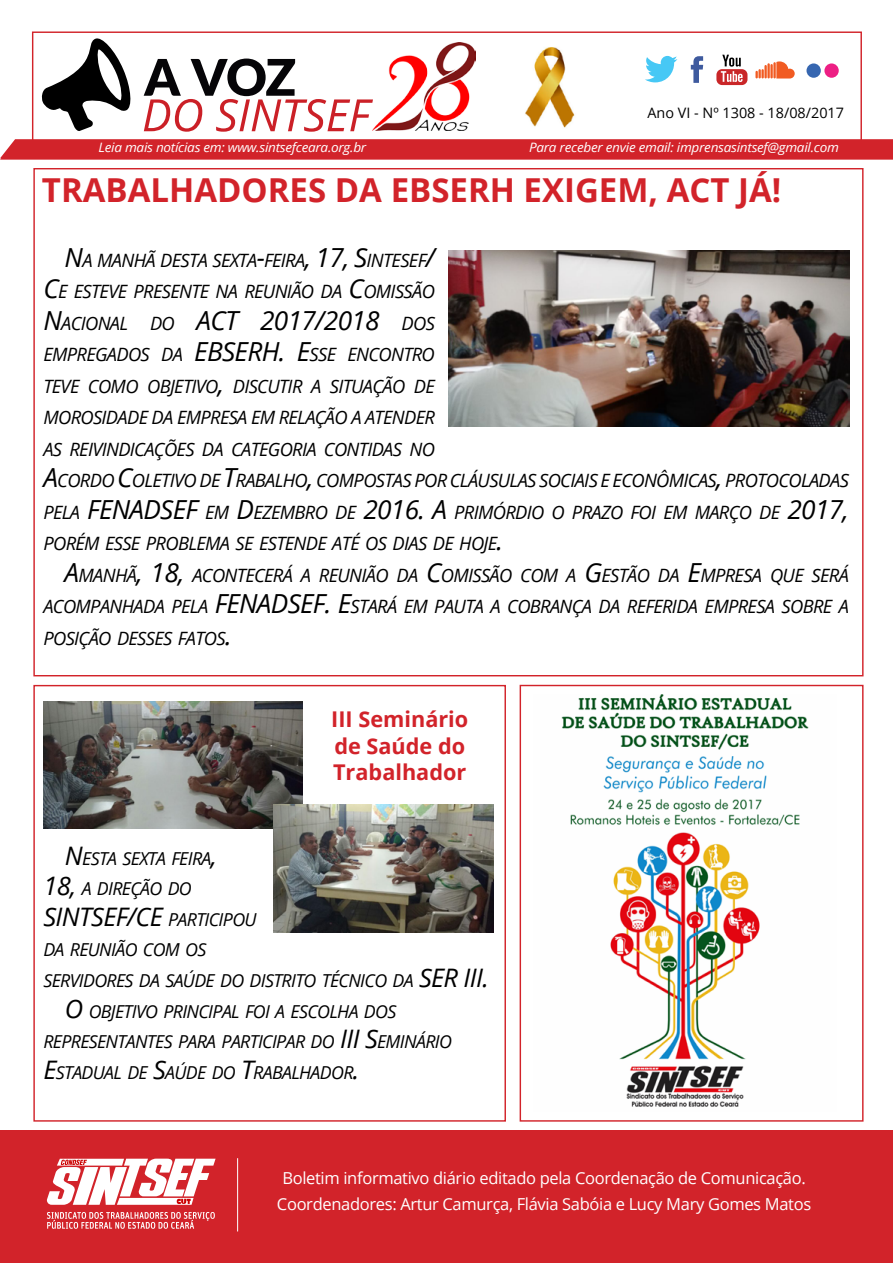
<style>
.page{position:relative;width:893px;height:1263px;background:#fff}
.page>*{position:absolute;margin:0;border:0;box-sizing:border-box;transform-origin:0 0}
.t1{font:700 33px "Open Sans";color:#d2232a}
.t2{font:italic 26.25px "Open Sans";letter-spacing:-.025em;color:#000}
.t3{font:italic 25.5px "Open Sans";color:#000}
.t4{font:700 21.75px/26.1px "Open Sans";color:#d2232a}
.t5{font:italic 18.3px/31.5px "Open Sans";letter-spacing:-.035em;color:#000}
.t6{font:italic 17.85px/30.6px "Open Sans";letter-spacing:-.035em;color:#000}
.t7{font:16.5px/25.5px "Open Sans";letter-spacing:-.02em;color:#fff;text-align:center}
.t8{font:14.4px "Open Sans";color:#000}
.t9{font:italic 12.9px "Open Sans";letter-spacing:-.02em;color:#fff;scale:1.05 1}
.s1{font-size:26.25px}
.s2{font-size:18.3px}
.s3{font-size:25.5px}
</style>
<div class="page">
<svg style="left:691px;top:56px;width:12px;height:27px"></svg>
<div style="left:806px;top:63px;width:15px;height:15px;background:#3666b0;border-radius:50%"></div>
<div style="left:824px;top:63px;width:15px;height:15px;background:#ed1f84;border-radius:50%"></div>
<svg style="left:716px;top:55px;width:31px;height:30px"></svg>
<svg style="left:645px;top:56px;width:32px;height:26px"></svg>
<svg style="left:776px;top:61px;width:19px;height:18px"></svg>
<hr style="left:773px;top:62px;width:3px;height:16px;background:#f15b22">
<hr style="left:770px;top:64px;width:3px;height:14px;background:#f15b22">
<hr style="left:767px;top:63px;width:3px;height:15px;background:#f15b22">
<svg style="left:755px;top:65px;width:12px;height:13px"></svg>
<svg style="left:144px;top:59px;width:229px;height:73px"></svg>
<svg style="left:41px;top:38px;width:90px;height:93px"></svg>
<div style="left:0;top:1130px;width:893px;height:133px;background:#d2232a"></div>
<svg style="left:0;top:139px;width:893px;height:21px;background:#d32a31"></svg>
<hr style="left:237px;top:1158px;width:1px;height:73px;background:#fff">
<svg style="left:46px;top:1158px;width:170px;height:47px"></svg>
<svg style="left:47px;top:1212px;width:168px;height:17px"></svg>
<div style="left:520px;top:685px;width:343px;height:437px;border:1px solid #d2232a"></div>
<img style="left:561px;top:695px;width:248px;height:412px">
<img style="left:373px;top:43px;width:103px;height:87px">
<img style="left:525px;top:47px;width:50px;height:81px">
<img style="left:43px;top:701px;width:259px;height:128px">
<img style="left:273px;top:804px;width:221px;height:129px">
<img style="left:448px;top:251px;width:402px;height:175px">
<p class="t8" style="left:647px;top:103px;width:198px">Ano VI - Nº 1308 - 18/08/2017</p>
<p class="t9" style="left:99px;top:139px;width:256px">Leia mais notícias em: www.sintsefceara.org.br</p>
<p class="t9" style="left:529px;top:139px;width:297px">Para receber envie email: imprensasintsef@gmail.com</p>
<h1 class="t1" style="left:42px;top:167px;width:741px">TRABALHADORES DA EBSERH EXIGEM, ACT JÁ!</h1>
<p class="t5" style="left:43px;top:244px;width:393px;text-align:right"><span class="s1">N</span>A MANHÃ DESTA SEXTA<span class="s1">-</span>FEIRA<span class="s1">, 17, S</span>INTESEF<span class="s1">/<br>C</span>E ESTEVE PRESENTE NA REUNIÃO DA <span class="s1">C</span>OMISSÃO</p>
<h2 class="t2" style="left:43px;top:302px;width:393px">N<span class="s2">ACIONAL DO</span> ACT 2017/2018 <span class="s2">DOS</span></h2>
<p class="t5" style="left:43px;top:338px;width:194px">EMPREGADOS DA <span class="s1">EBSERH</span></p>
<p class="t5" style="left:43px;top:338px;width:807px;text-indent:235px"><span class="s1">. E</span>SSE ENCONTRO<br>TEVE COMO OBJETIVO<span class="s1">,</span> DISCUTIR A SITUAÇÃO DE<br>MOROSIDADE DA EMPRESA EM RELAÇÃO A ATENDER<br>AS REIVINDICAÇÕES DA CATEGORIA CONTIDAS NO<br><span class="s1">A</span>CORDO <span class="s1">C</span>OLETIVO DE <span class="s1">T</span>RABALHO<span class="s1">,</span> COMPOSTAS POR CLÁUSULAS SOCIAIS E ECONÔMICAS<span class="s1">,</span> PROTOCOLADAS</p>
<h2 class="t2" style="left:43px;top:491px;width:102px"><span class="s2">PELA</span> FENADSEF</h2>
<p class="t5" style="left:43px;top:496px;width:807px;text-indent:162px">EM <span class="s1">D</span>EZEMBRO DE <span class="s1">2016. A</span> PRIMÓRDIO O PRAZO FOI EM MARÇO DE <span class="s1">2017,<br></span>PORÉM ESSE PROBLEMA SE ESTENDE ATÉ OS DIAS DE HOJE<span class="s1">.</span></p>
<p class="t5" style="left:43px;top:559px;width:807px;text-indent:21px"><span class="s1">A</span>MANHÃ<span class="s1">, 18,</span> ACONTECERÁ A REUNIÃO DA <span class="s1">C</span>OMISSÃO COM A <span class="s1">G</span>ESTÃO DA <span class="s1">E</span>MPRESA QUE SERÁ<br>ACOMPANHADA PELA <span class="s1">FENADSEF</span></p>
<p class="t5" style="left:325px;top:590px;width:526px"><span class="s1">. E</span>STARÁ EM PAUTA A COBRANÇA DA REFERIDA EMPRESA SOBRE A</p>
<p class="t5" style="left:43px;top:622px;width:190px">POSIÇÃO DESSES FATOS<span class="s1">.</span></p>
<p class="t4" style="left:331px;top:706px;width:139px">III Seminário de Saúde do<br>Trabalhador</p>
<p class="t6" style="left:43px;top:842px;width:175px;text-indent:22px"><span class="s3">N</span>ESTA SEXTA FEIRA<span class="s3">,<br>18,</span> A DIREÇÃO DO</p>
<h3 class="t3" style="left:43px;top:899px;width:49px">SINTSEF</h3>
<p class="t6" style="left:127px;top:903px;width:131px"><span class="s3">/CE</span> PARTICIPOU</p>
<p class="t6" style="left:43px;top:934px;width:165px">DA REUNIÃO COM OS</p>
<p class="t6" style="left:43px;top:965px;width:447px">SERVIDORES DA SAÚDE DO DISTRITO TÉCNICO DA <span class="s3">SER III.</span></p>
<p class="t6" style="left:65px;top:995px;width:333px"><span class="s3">O</span> OBJETIVO PRINCIPAL FOI A ESCOLHA DOS</p>
<p class="t6" style="left:43px;top:1026px;width:410px">REPRESENTANTES PARA PARTICIPAR DO <span class="s3">III S</span>EMINÁRIO</p>
<p class="t6" style="left:43px;top:1056px;width:317px"><span class="s3">E</span>STADUAL DE <span class="s3">S</span>AÚDE DO <span class="s3">T</span>RABALHADOR<span class="s3">.</span></p>
<p class="t7" style="left:277px;top:1165px;width:536px">Boletim informativo diário editado pela Coordenação de Comunicação.<br>Coordenadores: Artur Camurça, Flávia Sabóia e Lucy Mary Gomes Matos</p>
</div>
